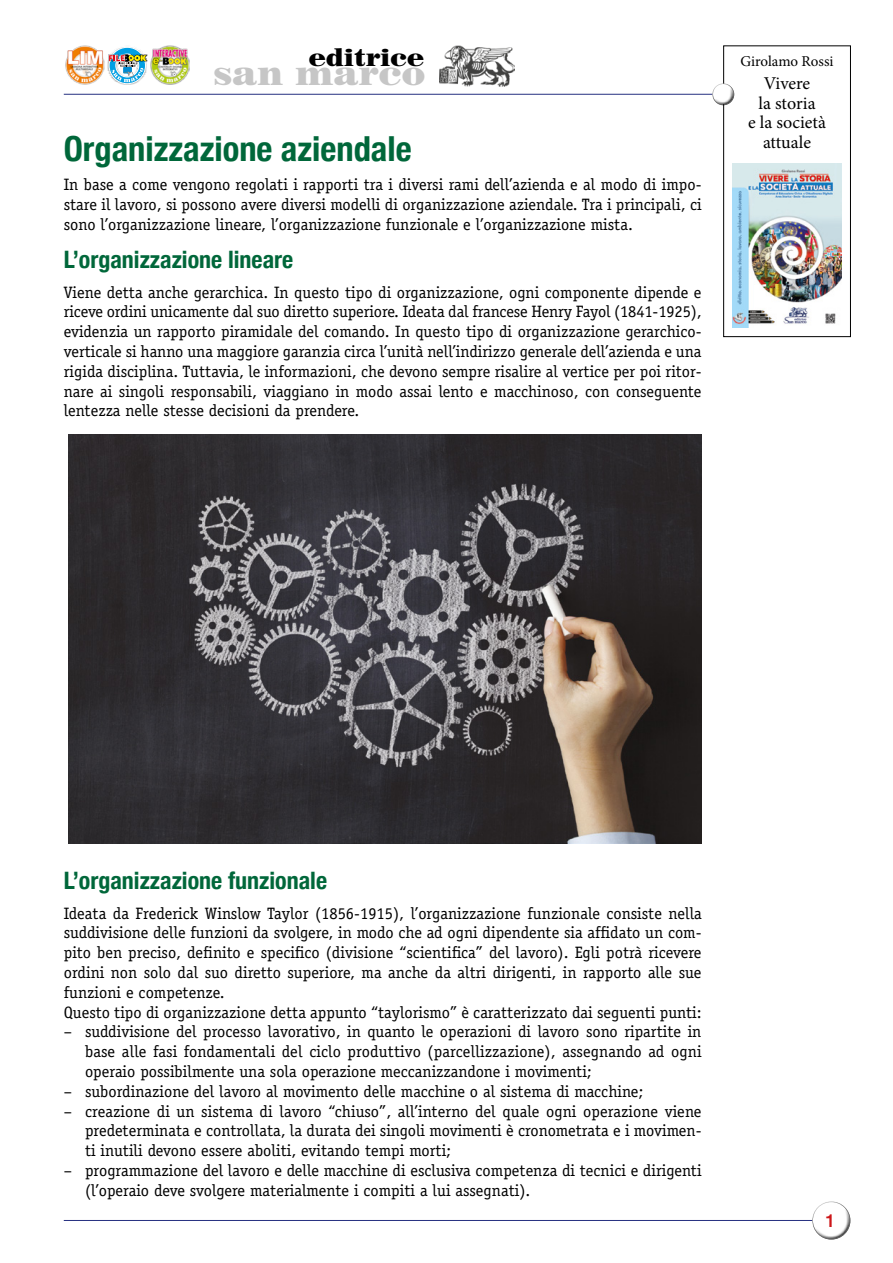
<style>
.page{position:relative;width:893px;height:1263px;background:#fff}
.page>*{position:absolute;margin:0;border:0;box-sizing:border-box;transform-origin:0 0}
.t1{font:900 34.65px "Century 725 BT";color:#c6c6c6}
.t2{font:700 condensed 34.5px "Helvetica Neue";color:#00673a}
.t3{font:900 24.9px "Century 725 BT";color:#000}
.t4{font:700 condensed 24px "Helvetica Neue";color:#00673a}
.t5{font:18px/19.5px "Minion Pro";color:#000;text-align:center}
.t6{font:500 18px "Helvetica Neue";color:#cd1719}
.t7{font:16.5px/19.8px "Officina Serif Std";color:#000;text-align:justify}
.t8{font:15px "Minion Pro";letter-spacing:-.005em;color:#000}
</style>
<div class="page">
<img style="left:66px;top:46px;width:39px;height:39px">
<svg style="left:108px;top:47px;width:39px;height:38px"></svg>
<img style="left:151px;top:46px;width:39px;height:39px">
<hr style="left:64px;top:94px;width:648px;height:1px;background:#253081">
<img style="left:440px;top:46px;width:75px;height:41px">
<div style="left:723px;top:45px;width:128px;height:292px;border:1px solid #000"></div>
<div style="left:710px;top:82px;width:25px;height:20px;background:#fff;opacity:.75"></div>
<div style="left:710px;top:86px;width:25px;height:21px;background:#000;opacity:.75"></div>
<img style="left:732px;top:164px;width:110px;height:163px">
<hr style="left:64px;top:1220px;width:748px;height:1px;background:#253081">
<div style="left:809px;top:1201px;width:42px;height:31px;background:#fff;opacity:.75"></div>
<div style="left:811px;top:1207px;width:40px;height:34px;background:#000;opacity:.75"></div>
<img style="left:68px;top:435px;width:634px;height:408px">
<h3 class="t3" style="left:309px;top:42px;width:117px">editrice</h3>
<h1 class="t1" style="left:213px;top:52px;width:214px">san marco</h1>
<h2 class="t2" style="left:64px;top:120px;width:349px">Organizzazione aziendale</h2>
<p class="t7" style="left:64px;top:175px;width:639px">In base a come vengono regolati i rapporti tra i diversi rami dell’azienda e al modo di impo&shy;stare il lavoro, si possono avere diversi modelli di organizzazione aziendale. Tra i principali, ci sono l’organizzazione lineare, l’organizzazione funzionale e l’organizzazione mista.</p>
<h3 class="t4" style="left:64px;top:239px;width:231px">L’organizzazione lineare</h3>
<p class="t7" style="left:64px;top:282px;width:639px">Viene detta anche gerarchica. In questo tipo di organizzazione, ogni componente dipende e riceve ordini unicamente dal suo diretto superiore. Ideata dal francese Henry Fayol (1841-1925), evidenzia un rapporto piramidale del comando. In questo tipo di organizzazione gerarchico&shy;verticale si hanno una maggiore garanzia circa l’unità nell’indirizzo generale dell’azienda e una rigida disciplina. Tuttavia, le informazioni, che devono sempre risalire al vertice per poi ritor&shy;nare ai singoli responsabili, viaggiano in modo assai lento e macchinoso, con conseguente lentezza nelle stesse decisioni da prendere.</p>
<p class="t8" style="left:740px;top:51px;width:95px">Girolamo Rossi</p>
<p class="t5" style="left:748px;top:74px;width:80px">Vivere<br>la storia<br>e la società attuale</p>
<h3 class="t4" style="left:64px;top:860px;width:265px">L’organizzazione funzionale</h3>
<p class="t7" style="left:64px;top:903px;width:640px;text-align:left">Ideata da Frederick Winslow Taylor (1856-1915), l’organizzazione funzionale consiste nella suddivisione delle funzioni da svolgere, in modo che ad ogni dipendente sia affidato un com&shy;pito ben preciso, definito e specifico (divisione “scientifica” del lavoro). Egli potrà ricevere ordini non solo dal suo diretto superiore, ma anche da altri dirigenti, in rapporto alle sue funzioni e competenze.<br>Questo tipo di organizzazione detta appunto “taylorismo” è caratterizzato dai seguenti punti:</p>
<p class="t7" style="left:85px;top:1022px;width:618px;text-indent:-21px">– suddivisione del processo lavorativo, in quanto le operazioni di lavoro sono ripartite in base alle fasi fondamentali del ciclo produttivo (parcellizzazione), assegnando ad ogni operaio possibilmente una sola operazione meccanizzandone i movimenti;</p>
<p class="t7" style="left:64px;top:1081px;width:581px">– subordinazione del lavoro al movimento delle macchine o al sistema di macchine;</p>
<p class="t7" style="left:85px;top:1101px;width:618px;text-indent:-21px">– creazione di un sistema di lavoro “chiuso”, all’interno del quale ogni operazione viene predeterminata e controllata, la durata dei singoli movimenti è cronometrata e i movimen&shy;ti inutili devono essere aboliti, evitando tempi morti;</p>
<p class="t7" style="left:85px;top:1160px;width:618px;text-indent:-21px">– programmazione del lavoro e delle macchine di esclusiva competenza di tecnici e dirigenti (l’operaio deve svolgere materialmente i compiti a lui assegnati).</p>
<p class="t6" style="left:825px;top:1206px;width:12px">1</p>
</div>
